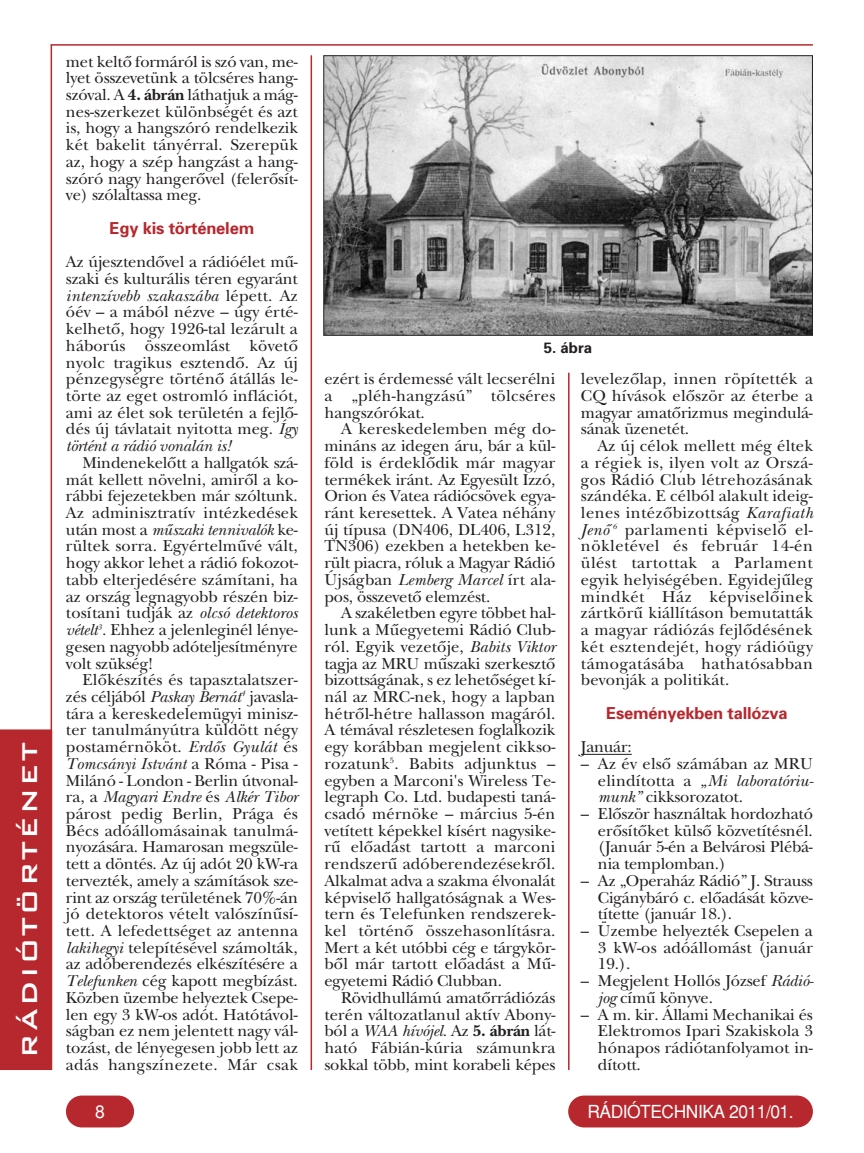
<style>
.page{position:relative;width:864px;height:1153px;background:#fff}
.page>*{position:absolute;margin:0;border:0;box-sizing:border-box;transform-origin:0 0}
.t1{font:28.5px "Bank Gothic Md PFL";letter-spacing:.075em;color:#fff;scale:1.05 1}
.t2{font:18px "Helvetica H Regular";letter-spacing:-.03em;color:#fff}
.t3{font:16.5px/16.6px "New Baskerville H Roman";letter-spacing:-.005em;color:#231f20;text-align:justify}
.t4{font:16.5px "New Baskerville H Italic";color:#231f20}
.t5{font:16.5px "Univers H Bold";letter-spacing:-.01em;color:#b7282e}
.t6{font:15px "Univers H Bold";color:#231f20}
.s1{font-family:"New Baskerville H Bold"}
.s2{font-family:"New Baskerville H Roman"}
.s3{font-family:"New Baskerville H Italic"}
</style>
<div class="page">
<div style="left:66px;top:1095px;width:68px;height:32px;background:#b7282e;border-radius:16px"></div>
<hr style="left:310px;top:55px;width:2px;height:1014px;background:#b7282e">
<hr style="left:567px;top:372px;width:2px;height:697px;background:#b7282e">
<hr style="left:51px;top:44px;width:761px;height:2px;background:#b7282e">
<hr style="left:51px;top:45px;width:1px;height:1024px;background:#b7282e">
<div style="left:568px;top:1095px;width:244px;height:32px;background:#b7282e;border-radius:16px"></div>
<hr style="left:580px;top:753px;width:51px;height:1px;background:#231f20">
<div style="left:0;top:729px;width:52px;height:340px;background:#b7282e"></div>
<img style="left:325px;top:57px;width:485px;height:276px">
<div style="left:323px;top:55px;width:489px;height:280px;border:1px solid #231f20"></div>
<h1 class="t1" style="left:11px;top:1057px;width:302px;rotate:-90deg">RÁDIÓTÖRTÉNET</h1>
<p class="t3" style="left:66px;top:55px;width:233px">met keltő formáról is szó van, me&shy;lyet összevetünk a tölcséres hang&shy;szóval. A <span class="s1">4. ábrán</span> láthatjuk a mág&shy;nes-szerkezet különbségét és azt is, hogy a hangszóró rendelkezik két bakelit tányérral. Szerepük az, hogy a szép hangzást a hang&shy;szóró nagy hangerővel (felerősít&shy;ve) szólaltassa meg.</p>
<p class="t5" style="left:110px;top:222px;width:146px">Egy kis történelem</p>
<p class="t3" style="left:66px;top:255px;width:233px">Az újesztendővel a rádióélet mű&shy;szaki és kulturális téren egyaránt</p>
<p class="t4" style="left:66px;top:289px;width:233px">intenzívebb szakaszába <span class="s2">lépett. Az</span></p>
<p class="t3" style="left:66px;top:305px;width:233px">óév – a mából nézve – úgy érté&shy;kelhető, hogy 1926-tal lezárult a háborús összeomlást követő nyolc tragikus esztendő. Az új pénzegységre történő átállás le&shy;törte az eget ostromló inflációt, ami az élet sok területén a fejlő&shy;dés új távlatait nyitotta meg. <span class="s3">Így</span></p>
<p class="t4" style="left:66px;top:440px;width:167px">történt a rádió vonalán is!</p>
<p class="t3" style="left:66px;top:456px;width:233px;text-indent:16px">Mindenekelőtt a hallgatók szá&shy;mát kellett növelni, amiről a ko&shy;rábbi fejezetekben már szóltunk.<br>Az adminisztratív intézkedések</p>
<p class="t4" style="left:66px;top:523px;width:233px"><span class="s2">után most a</span> műszaki tennivalók <span class="s2">ke-</span></p>
<p class="t3" style="left:66px;top:539px;width:233px">rültek sorra. Egyértelművé vált, hogy akkor lehet a rádió fokozot&shy;tabb elterjedésére számítani, ha az ország legnagyobb részén biz&shy;tosítani tudják az <span class="s3">olcsó detektoros vételt</span><sup>3</sup><span class="s3">.</span> Ehhez a jelenleginél lénye&shy;gesen nagyobb adóteljesítményre volt szükség!</p>
<p class="t3" style="left:66px;top:673px;width:233px;text-indent:16px">Előkészítés és tapasztalatszer&shy;zés céljából <span class="s3">Paskay Bernát</span><sup>4</sup> javasla&shy;tára a kereskedelemügyi minisz&shy;ter tanulmányútra küldött négy postamérnököt. <span class="s3">Erdős Gyulát</span> és</p>
<p class="t4" style="left:66px;top:757px;width:233px">Tomcsányi Istvánt <span class="s2">a Róma - Pisa -</span></p>
<p class="t3" style="left:66px;top:773px;width:233px">Milánó - London - Berlin útvonal-</p>
<p class="t4" style="left:66px;top:791px;width:233px"><span class="s2">ra, a</span> Magyari Endre <span class="s2">és</span> Alkér Tibor</p>
<p class="t3" style="left:66px;top:807px;width:233px">párost pedig Berlin, Prága és Bécs adóállomásainak tanulmá&shy;nyozására. Hamarosan megszüle&shy;tett a döntés. Az új adót 20 kW-ra tervezték, amely a számítások sze&shy;rint az ország területének 70%-án jó detektoros vételt valószínűsí&shy;tett. A lefedettséget az antenna <span class="s3">lakihegyi</span> telepítésével számolták, az adóberendezés elkészítésére a <span class="s3">Telefunken</span> cég kapott megbízást.<br>Közben üzembe helyeztek Csepe&shy;len egy 3 kW-os adót. Hatótávol&shy;ságban ez nem jelentett nagy vál&shy;tozást, de lényegesen jobb lett az adás hangszínezete. Már csak</p>
<p class="t6" style="left:543px;top:342px;width:50px">5. ábra</p>
<p class="t3" style="left:324px;top:372px;width:232px">ezért is érdemessé vált lecserélni a „pléh-hangzású” tölcséres hang szórókat.</p>
<p class="t3" style="left:324px;top:422px;width:232px;text-indent:16px">A kereskedelemben még do&shy;mináns az idegen áru, bár a kül&shy;föld is érdeklődik már magyar termékek iránt. Az Egyesült Izzó, Orion és Vatea rádiócsövek egya&shy;ránt keresettek. A Vatea néhány új típusa (DN406, DL406, L312, TN306) ezekben a hetekben ke&shy;rült piacra, róluk a Magyar Rádió Újságban <span class="s3">Lemberg Marcel</span> írt ala&shy;pos, összevető elemzést.</p>
<p class="t3" style="left:324px;top:606px;width:232px;text-indent:16px">A szakéletben egyre többet hal&shy;lunk a Műegyetemi Rádió Club&shy;ról. Egyik vezetője, <span class="s3">Babits Viktor </span>tagja az MRU műszaki szerkesztő bizottságának, s ez lehetőséget kí&shy;nál az MRC-nek, hogy a lapban hétről-hétre hallasson magáról.<br>A témával részletesen foglalkozik egy korábban megjelent cikkso&shy;rozatunk<sup>5</sup>. Babits adjunktus – egyben a Marconi's Wireless Te&shy;legraph Co. Ltd. budapesti taná&shy;csadó mérnöke – március 5-én vetített képekkel kísért nagysike&shy;rű előadást tartott a marconi rendszerű adóberendezésekről.<br>Alkalmat adva a szakma élvonalát képviselő hallgatóságnak a Wes&shy;tern és Telefunken rendszerek&shy;kel történő összehasonlításra.<br>Mert a két utóbbi cég e tárgykör&shy;ből már tartott előadást a Mű&shy;egyetemi Rádió Clubban.</p>
<p class="t3" style="left:324px;top:991px;width:232px;text-align:right">Rövidhullámú amatőrrádiózás terén változatlanul aktív Abony-</p>
<p class="t4" style="left:324px;top:1025px;width:232px"><span class="s2">ból a</span> WAA hívójel. <span class="s2">Az</span> <span class="s1">5. ábrán</span> <span class="s2">lát-</span></p>
<p class="t3" style="left:324px;top:1041px;width:232px">ható Fábián-kúria számunkra sokkal több, mint korabeli képes</p>
<p class="t3" style="left:580px;top:372px;width:233px">levelezőlap, innen röpítették a CQ hívások először az éterbe a magyar amatőrizmus megindulá&shy;sának üzenetét.</p>
<p class="t3" style="left:580px;top:439px;width:233px;text-indent:16px">Az új célok mellett még éltek a régiek is, ilyen volt az Orszá&shy;gos Rádió Club létrehozásának szándéka. E célból alakult ideig&shy;lenes intézőbizottság <span class="s3">Karafiath Jenő</span> <sup>6</sup> parlamenti képviselő el&shy;nökletével és február 14-én ülést tartottak a Parlament egyik helyiségében. Egyidejűleg mindkét Ház képviselőinek zártkörű kiállításon bemutatták a magyar rádiózás fejlődésének két esztendejét, hogy rádióügy támogatásába hathatósabban bevonják a politikát.</p>
<p class="t5" style="left:605px;top:706px;width:183px">Eseményekben tallózva</p>
<p class="t3" style="left:580px;top:740px;width:52px">Január:</p>
<p class="t3" style="left:580px;top:757px;width:233px">– Az év első számában az MRU</p>
<p class="t4" style="left:597px;top:774px;width:217px"><span class="s2">elindította a</span> „Mi laboratóriu-</p>
<p class="t3" style="left:597px;top:790px;width:146px"><span class="s3">munk”</span> cikksorozatot.</p>
<p class="t3" style="left:597px;top:807px;width:216px;text-indent:-17px">– Először használtak hordozható erősítőket külső közvetítésnél. (Január 5-én a Belvárosi Plébá&shy;nia templomban.)</p>
<p class="t3" style="left:597px;top:874px;width:216px;text-indent:-17px">– Az „Operaház Rádió” J. Strauss Cigánybáró c. előadását közve&shy;títette (január 18.).</p>
<p class="t3" style="left:597px;top:924px;width:216px;text-indent:-17px">– Üzembe helyezték Csepelen a 3 kW-os adóállomást (január 19.).</p>
<p class="t3" style="left:597px;top:974px;width:217px;text-indent:-17px">– Megjelent Hollós József <span class="s3">Rádió&shy;jog</span> című könyve.</p>
<p class="t3" style="left:597px;top:1007px;width:216px;text-indent:-17px">– A m. kir. Állami Mechanikai és Elektromos Ipari Szakiskola 3 hónapos rádiótanfolyamot in&shy;dított.</p>
<p class="t2" style="left:95px;top:1105px;width:11px">8</p>
<p class="t2" style="left:587px;top:1105px;width:208px">RÁDIÓTECHNIKA 2011/01.</p>
</div>
